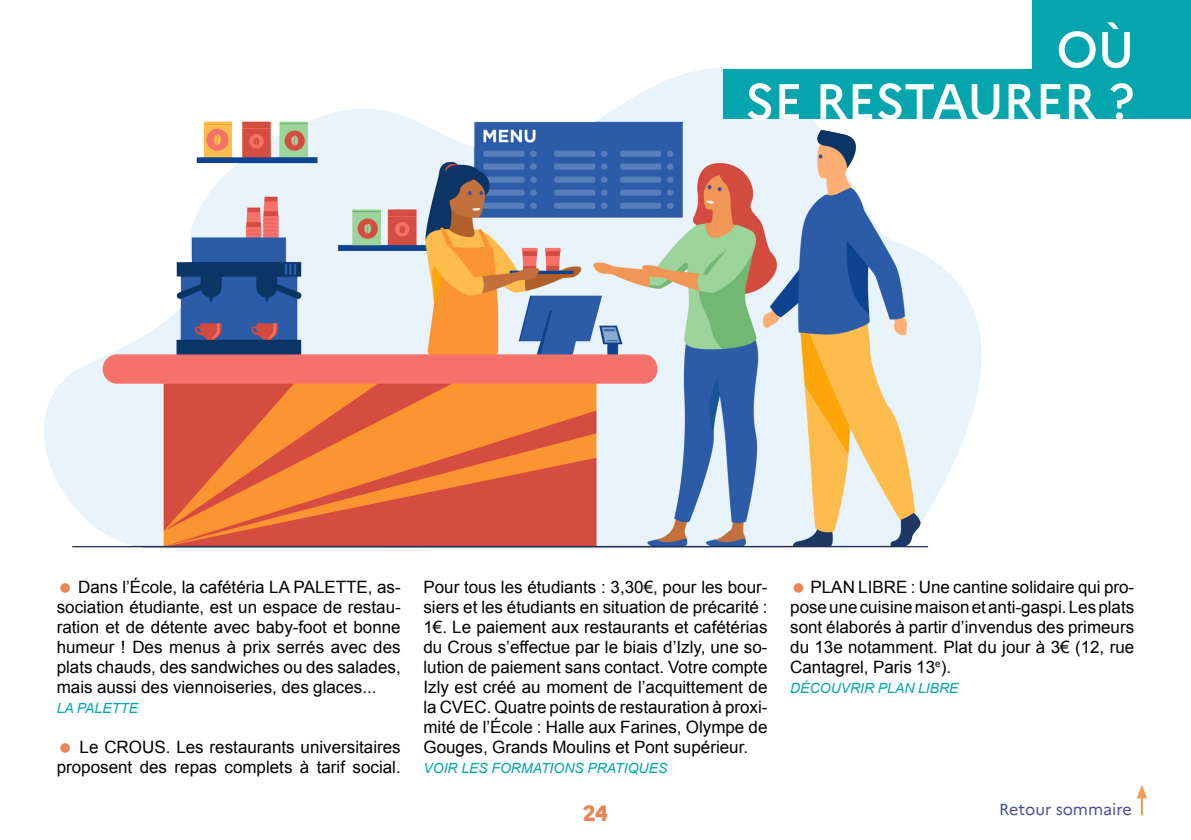
<style>
.page{position:relative;width:1191px;height:840px;background:#fff}
.page>*{position:absolute;margin:0;border:0;box-sizing:border-box;transform-origin:0 0}
.Titres_Marianne{font:500 50px "Marianne";letter-spacing:-.01em;color:#fff}
.t1{font:800 22px "Marianne";color:#e78755}
.Texte_courant_Arial{font:17px/20px "Arial";color:#000;text-align:justify}
.t2{font:16px "Marianne";color:#474b98}
.Texte_courant_Arial-2{font:italic 14px "Arial";color:#04a5ac}
</style>
<div class="page">
<img style="left:44px;top:68px;width:938px;height:481px">
<hr style="left:1141px;top:794px;width:2px;height:20px;background:#ee9d58">
<svg style="left:1137px;top:784px;width:10px;height:14px"></svg>
<div style="left:723px;top:69px;width:468px;height:50px;background:#04a5ac"></div>
<div style="left:1032px;top:0;width:159px;height:69px;background:#04a5ac"></div>
<svg style="left:479px;top:191px;width:4px;height:4px"></svg>
<svg style="left:468px;top:191px;width:4px;height:4px"></svg>
<svg style="left:717px;top:187px;width:4px;height:4px"></svg>
<svg style="left:707px;top:185px;width:4px;height:4px"></svg>
<svg style="left:818px;top:154px;width:4px;height:4px"></svg>
<p class="Titres_Marianne" style="left:1056px;top:19px;width:79px">OÙ</p>
<p class="Titres_Marianne" style="left:745px;top:71px;width:391px">SE RESTAURER ?</p>
<p class="Texte_courant_Arial" style="left:57px;top:576px;width:345px;text-indent:22px">Dans l’École, la cafétéria LA PALETTE, as&shy;sociation étudiante, est un espace de restau&shy;ration et de détente avec baby-foot et bonne humeur ! Des menus à prix serrés avec des plats chauds, des sandwiches ou des salades, mais aussi des viennoiseries, des glaces...</p>
<p class="Texte_courant_Arial-2" style="left:57px;top:698px;width:83px">LA PALETTE</p>
<p class="Texte_courant_Arial" style="left:57px;top:736px;width:345px;text-align:right">Le CROUS. Les restaurants universitaires proposent des repas complets à tarif social.</p>
<p class="Texte_courant_Arial" style="left:423px;top:576px;width:345px">Pour tous les étudiants : 3,30€, pour les bour&shy;siers et les étudiants en situation de précarité :<br>1€. Le paiement aux restaurants et cafétérias du Crous s’effectue par le biais d’Izly, une so&shy;lution de paiement sans contact. Votre compte Izly est créé au moment de l’acquittement de la CVEC. Quatre points de restauration à proxi&shy;mité de l’École : Halle aux Farines, Olympe de Gouges, Grands Moulins et Pont supérieur.</p>
<p class="Texte_courant_Arial-2" style="left:423px;top:758px;width:245px">VOIR LES FORMATIONS PRATIQUES</p>
<p class="Texte_courant_Arial" style="left:790px;top:576px;width:345px;text-indent:20px">PLAN LIBRE : Une cantine solidaire qui pro&shy;pose une cuisine maison et anti-gaspi. Les plats sont élaborés à partir d’invendus des primeurs du 13e notamment. Plat du jour à 3€ (12, rue Cantagrel, Paris 13<sup>e</sup>).</p>
<p class="Texte_courant_Arial-2" style="left:790px;top:678px;width:170px">DÉCOUVRIR PLAN LIBRE</p>
<p class="t1" style="left:583px;top:799px;width:27px">24</p>
<p class="t2" style="left:999px;top:799px;width:134px">Retour sommaire</p>
</div>
